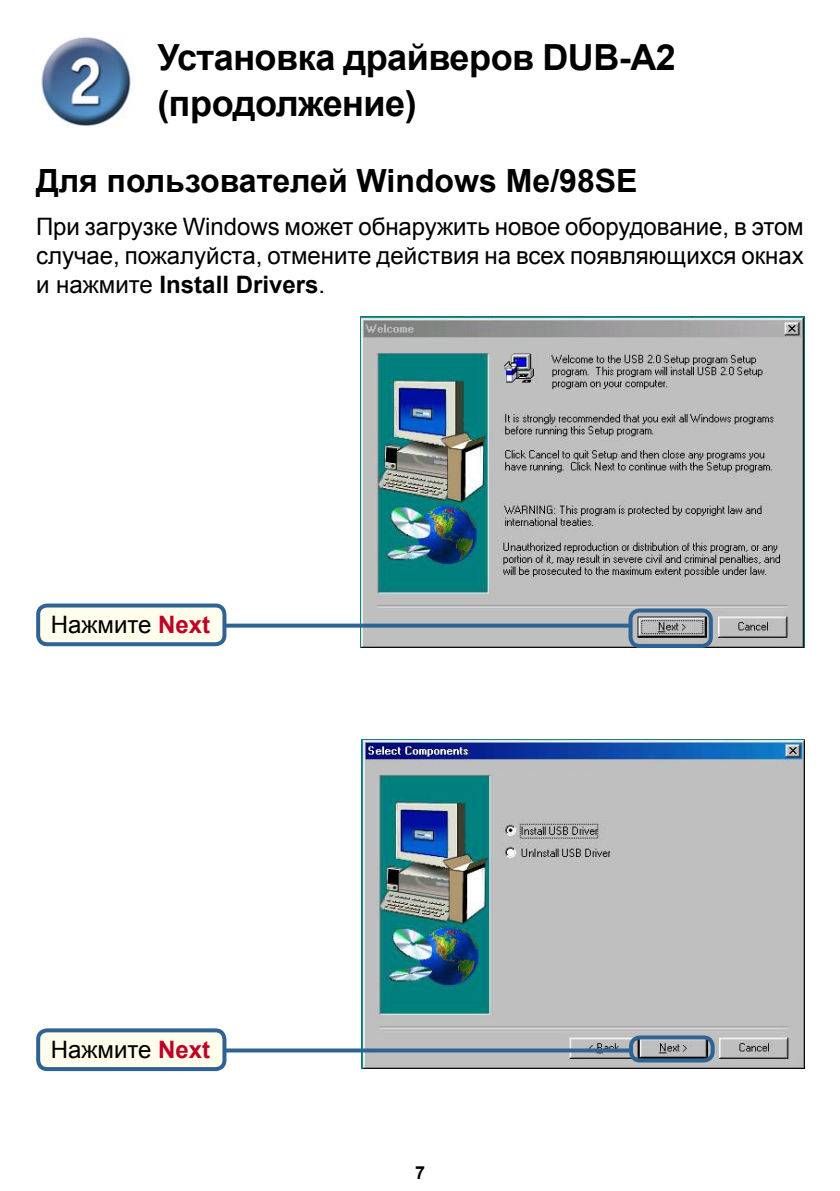
<style>
.page{position:relative;width:840px;height:1191px;background:#fff}
.page>*{position:absolute;margin:0;border:0;box-sizing:border-box;transform-origin:0 0}
.t1{font:700 36px/46px "Arial";letter-spacing:-.015em;color:#000}
.t2{font:700 32px "Arial";color:#000}
.t3{font:24px/28.8px "Arial";color:#000;text-align:justify}
.t4{font:700 18px "Arial";color:#000}
.s1{font-weight:700}
.s2{font-weight:700;color:#be0027}
</style>
<div class="page">
<img style="left:360px;top:316px;width:443px;height:332px">
<svg style="left:626px;top:606px;width:88px;height:40px;background:#8d98a2"></svg>
<svg style="left:228px;top:623px;width:402px;height:4px;background:#47749d"></svg>
<svg style="left:36px;top:603px;width:192px;height:41px;background:#dbe2dd"></svg>
<img style="left:361px;top:739px;width:442px;height:329px">
<svg style="left:626px;top:1033px;width:90px;height:27px;background:#8895a0"></svg>
<svg style="left:228px;top:1048px;width:402px;height:4px;background:#41709a"></svg>
<img style="left:41px;top:37px;width:90px;height:90px">
<svg style="left:36px;top:1028px;width:192px;height:41px;background:#dae2dc"></svg>
<p class="t1" style="left:157px;top:36px;width:519px">Установка драйверов DUB-A2 (продолжение)</p>
<p class="t2" style="left:36px;top:160px;width:602px">Для пользователей Windows Me/98SE</p>
<p class="t3" style="left:36px;top:213px;width:768px">При загрузке Windows может обнаружить новое оборудование, в этом случае, пожалуйста, отмените действия на всех появляющихся окнах и нажмите <span class="s1">Install Drivers</span>.</p>
<p class="t3" style="left:51px;top:610px;width:161px">Нажмите <span class="s2">Next</span></p>
<p class="t3" style="left:51px;top:1035px;width:161px">Нажмите <span class="s2">Next</span></p>
<p class="t4" style="left:415px;top:1161px;width:12px">7</p>
</div>
